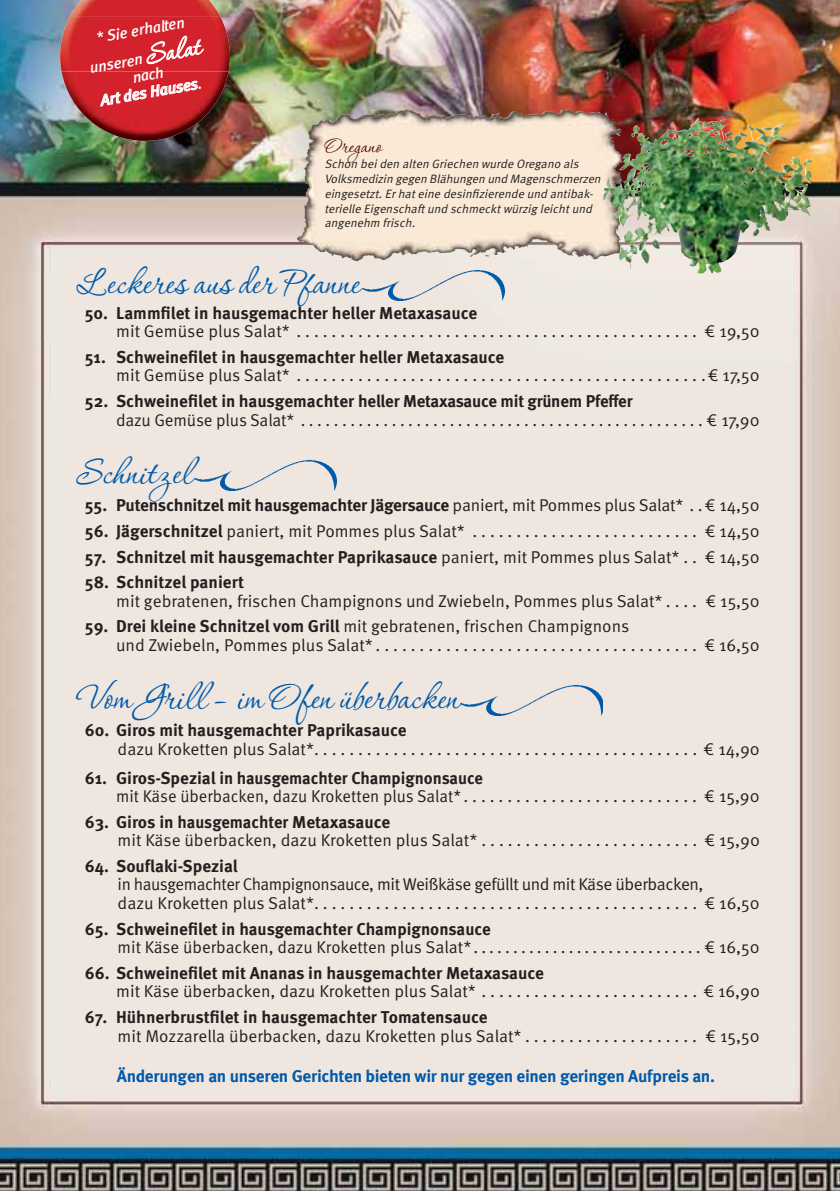
<style>
.page{position:relative;width:840px;height:1191px;background:#fff}
.page>*{position:absolute;margin:0;border:0;box-sizing:border-box;transform-origin:0 0}
.t1{font:45.6px "P22 Corinthia";color:#005aaa}
.t2{font:25.6px "P22 Corinthia";letter-spacing:.005em;color:#540f00}
.t3{font:17.2px/18.6px "Meta Pro Norm";color:#231f20}
.t4{font:700 17.2px "Meta Pro";color:#231f20}
.t5{font:17.2px/18.6px "Meta Pro Norm";letter-spacing:-.025em;color:#231f20}
.t6{font:17.2px "Meta Pro Norm";color:#231f20;scale:.96 1}
.t7{font:700 17.2px "Meta Pro";letter-spacing:-.015em;color:#005aaa}
.t8{font:italic 15.6px/28.4px "Meta";color:#fff;text-align:center}
.t9{font:italic 12.2px/14.8px "Meta Pro Norm";color:#231f20}
.s1{font-family:"P22 Corinthia";font-style:normal;font-size:34.2px}
.s2{font-size:36.4px}
.s3{font-family:"Meta Pro Norm";font-weight:400}
.s4{font-family:"Meta Pro";font-weight:700}
</style>
<div class="page">
<img style="left:0;top:0;width:839px;height:1191px">
<img style="left:460px;top:109px;width:106px;height:9px">
<img style="left:602px;top:124px;width:91px;height:104px">
<img style="left:362px;top:270px;width:142px;height:30px">
<img style="left:194px;top:460px;width:142px;height:30px">
<img style="left:460px;top:685px;width:142px;height:30px">
<img style="left:70px;top:0;width:150px;height:16px">
<img style="left:61px;top:72px;width:167px;height:69px">
<img style="left:60px;top:16px;width:170px;height:56px">
<p class="t8" style="left:82px;top:26px;width:114px;rotate:-10deg">* Sie erhalten unseren <span class="s1">Salat</span></p>
<p class="t8" style="left:96px;top:75px;width:104px;line-height:17.2px;rotate:-10deg">nach<br>Art des Hauses.</p>
<h2 class="t2" style="left:324px;top:128px;width:59px">Oregano</h2>
<p class="t9" style="left:324px;top:157px;width:280px">Schon beiden alten Griechen wurde Oregano als Volksmedizin gegen Blähungen und Magenschmerzen eingesetzt.Erhateine desinfizierende und antibak&shy;terielle Eigenschaftund schmecktwürzig leichtund angenehm frisch.</p>
<h1 class="t1" style="left:76px;top:251px;width:285px">Leckeres aus der P<span class="s2">f</span>anne</h1>
<p class="t4" style="left:85px;top:306px;width:393px">50. Lammfilet in hausgemachter heller Metaxasauce</p>
<p class="t3" style="left:116px;top:324px;width:644px">mit Gemüse plus Salat* . . . . . . . . . . . . . . . . . . . . . . . . . . . . . . . . . . . . . . . . . . . . . . € 19,50</p>
<p class="t4" style="left:85px;top:351px;width:421px">51. Schweinefilet in hausgemachter heller Metaxasauce</p>
<p class="t3" style="left:116px;top:368px;width:644px">mit Gemüse plus Salat* . . . . . . . . . . . . . . . . . . . . . . . . . . . . . . . . . . . . . . . . . . . . . . .€ 17,50</p>
<p class="t4" style="left:85px;top:395px;width:549px">52. Schweinefilet in hausgemachter heller Metaxasauce mit grünem Pfeffer</p>
<p class="t3" style="left:116px;top:412px;width:644px">dazu Gemüse plus Salat* . . . . . . . . . . . . . . . . . . . . . . . . . . . . . . . . . . . . . . . . . . . . . . . . . € 17,90</p>
<h1 class="t1" style="left:76px;top:440px;width:118px">Schnitzel</h1>
<p class="t4" style="left:85px;top:499px;width:676px">55. Putenschnitzel mit hausgemachter Jägersauce <span class="s3">paniert, mit Pommes plus Salat* . .€ 14,50</span></p>
<p class="t3" style="left:85px;top:523px;width:676px"><span class="s4">56. Jägerschnitzel</span> paniert, mit Pommes plus Salat* . . . . . . . . . . . . . . . . . . . . . . . . . . € 14,50</p>
<p class="t4" style="left:85px;top:550px;width:676px">57. Schnitzel mit hausgemachter Paprikasauce <span class="s3">paniert, mit Pommes plus Salat* . . € 14,50</span></p>
<p class="t4" style="left:85px;top:576px;width:161px">58. Schnitzel paniert</p>
<p class="t3" style="left:116px;top:593px;width:644px">mit gebratenen, frischen Champignons und Zwiebeln, Pommes plus Salat* . . . . € 15,50</p>
<p class="t3" style="left:116px;top:619px;width:644px;text-indent:-31px"><span class="s4">59. Drei kleine Schnitzel vom Grill</span> mit gebratenen, frischen Champignons<br>und Zwiebeln, Pommes plus Salat* . . . . . . . . . . . . . . . . . . . . . . . . . . . . . . . . . . . . . € 16,50</p>
<h1 class="t1" style="left:76px;top:665px;width:384px">Vom Grill – im Ofen überbacken</h1>
<p class="t4" style="left:85px;top:724px;width:323px">60. Giros mit hausgemachter Paprikasauce</p>
<p class="t3" style="left:118px;top:741px;width:643px">dazu Kroketten plus Salat* . . . . . . . . . . . . . . . . . . . . . . . . . . . . . . . . . . . . . . . . . . . . € 14,90</p>
<p class="t4" style="left:85px;top:771px;width:399px">61. Giros-Spezial in hausgemachter Champignonsauce</p>
<p class="t6" style="left:116px;top:789px;width:671px">mit Käse überbacken, dazu Kroketten plus Salat* . . . . . . . . . . . . . . . . . . . . . . . . . . . € 15,90</p>
<p class="t4" style="left:85px;top:815px;width:307px">63. Giros in hausgemachter Metaxasauce</p>
<p class="t3" style="left:118px;top:833px;width:643px">mit Käse überbacken, dazu Kroketten plus Salat* . . . . . . . . . . . . . . . . . . . . . . . . . € 15,90</p>
<p class="t4" style="left:85px;top:859px;width:154px">64. Souflaki-Spezial</p>
<p class="t5" style="left:118px;top:877px;width:643px">in hausgemachter Champignonsauce, mit Weißkäse gefüllt und mit Käse überbacken,<br>dazu Kroketten plus Salat* . . . . . . . . . . . . . . . . . . . . . . . . . . . . . . . . . . . . . . . . . . . . € 16,50</p>
<p class="t4" style="left:85px;top:922px;width:407px">65. Schweinefilet in hausgemachter Champignonsauce</p>
<p class="t3" style="left:118px;top:939px;width:643px">mit Käse überbacken, dazu Kroketten plus Salat* . . . . . . . . . . . . . . . . . . . . . . . . . . . . . € 16,50</p>
<p class="t4" style="left:85px;top:966px;width:460px">66. Schweinefilet mit Ananas in hausgemachter Metaxasauce</p>
<p class="t3" style="left:116px;top:984px;width:644px">mit Käse überbacken, dazu Kroketten plus Salat* . . . . . . . . . . . . . . . . . . . . . . . . . € 16,90</p>
<p class="t4" style="left:85px;top:1010px;width:404px">67. Hühnerbrustfilet in hausgemachter Tomatensauce</p>
<p class="t3" style="left:118px;top:1028px;width:643px">mit Mozzarella überbacken, dazu Kroketten plus Salat* . . . . . . . . . . . . . . . . . . . . € 15,50</p>
<p class="t7" style="left:117px;top:1070px;width:599px">Änderungen an unseren Gerichten bieten wir nur gegen einen geringen Aufpreis an.</p>
</div>
